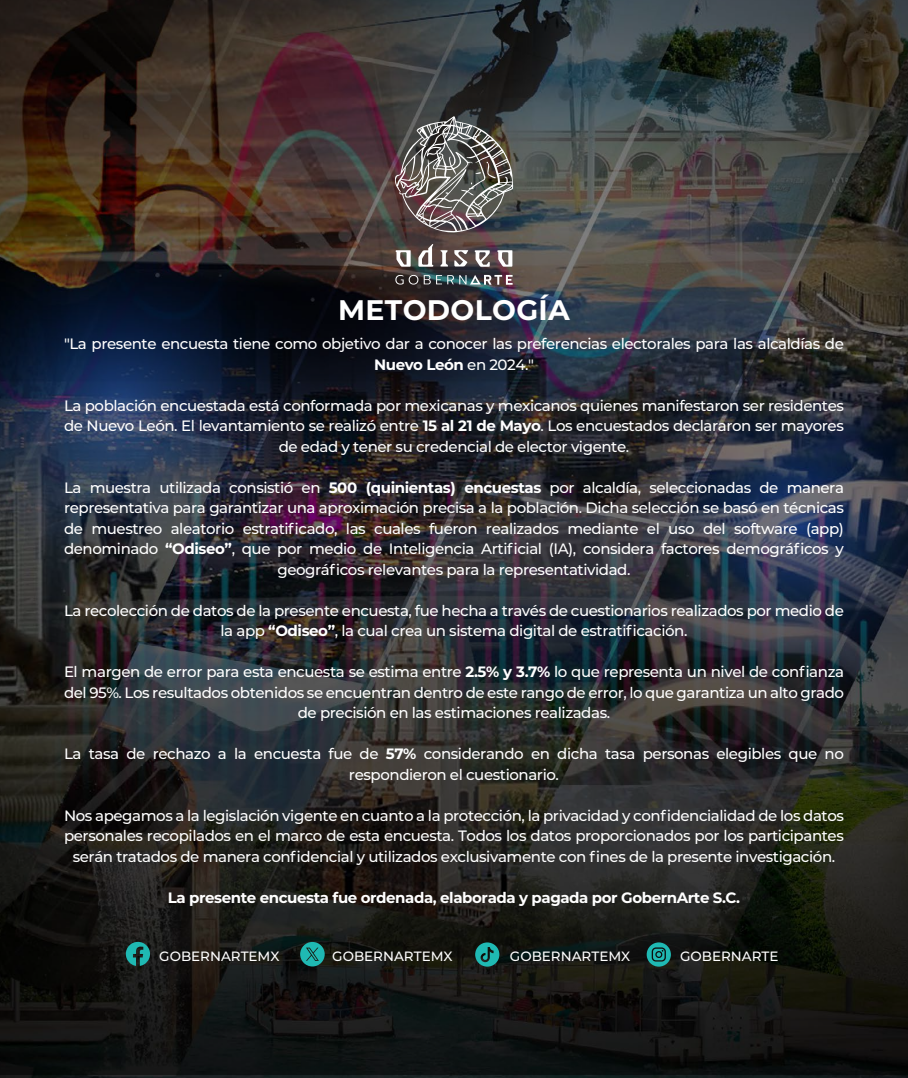
<style>
.page{position:relative;width:908px;height:1078px;background:#fff}
.page>*{position:absolute;margin:0;border:0;box-sizing:border-box;transform-origin:0 0}
.t1{font:700 28.2px "Montserrat";letter-spacing:.01em;color:#fff}
.t2{font:500 15px/20.4px "Montserrat";letter-spacing:-.03em;color:#fff;text-align:center}
.t3{font:700 15px "Montserrat";letter-spacing:-.03em;color:#fff}
.t4{font:500 13.4px "Montserrat";color:#fff}
.s1{font-weight:700}
</style>
<div class="page">
<img style="left:0;top:0;width:907px;height:1074px">
<svg style="left:300px;top:941px;width:24px;height:25px"></svg>
<svg style="left:475px;top:942px;width:24px;height:24px"></svg>
<svg style="left:646px;top:942px;width:24px;height:24px"></svg>
<svg style="left:126px;top:941px;width:24px;height:24px"></svg>
<svg style="left:395px;top:275px;width:35px;height:9px"></svg>
<svg style="left:436px;top:275px;width:76px;height:10px"></svg>
<svg style="left:395px;top:250px;width:15px;height:16px"></svg>
<svg style="left:497px;top:250px;width:15px;height:16px"></svg>
<svg style="left:418px;top:244px;width:15px;height:22px"></svg>
<svg style="left:440px;top:250px;width:7px;height:16px"></svg>
<svg style="left:454px;top:250px;width:14px;height:16px"></svg>
<svg style="left:474px;top:250px;width:15px;height:17px"></svg>
<img style="left:394px;top:116px;width:119px;height:118px">
<h1 class="t1" style="left:338px;top:289px;width:233px">METODOLOGÍA</h1>
<p class="t2" style="left:64px;top:333px;width:781px">"La presente encuesta tiene como objetivo dar a conocer las preferencias electorales para las alcaldías de<br><span class="s1">Nuevo León</span> en 2024."</p>
<p class="t2" style="left:64px;top:394px;width:781px">La población encuestada está conformada por mexicanas y mexicanos quienes manifestaron ser residentes de Nuevo León. El levantamiento se realizó entre <span class="s1">15 al 21 de Mayo</span>. Los encuestados declararon ser mayores de edad y tener su credencial de elector vigente.</p>
<p class="t2" style="left:64px;top:476px;width:781px">La muestra utilizada consistió en <span class="s1">500 (quinientas) encuestas</span> por alcaldía, seleccionadas de manera representativa para garantizar una aproximación precisa a la población. Dicha selección se basó en técnicas de muestreo aleatorio estratificado, las cuales fueron realizados mediante el uso del software (app) denominado <span class="s1">“Odiseo”</span>, que por medio de Inteligencia Artificial (IA), considera factores demográficos y geográficos relevantes para la representatividad.</p>
<p class="t2" style="left:64px;top:599px;width:781px">La recolección de datos de la presente encuesta, fue hecha a través de cuestionarios realizados por medio de la app <span class="s1">“Odiseo”</span>, la cual crea un sistema digital de estratificación.</p>
<p class="t2" style="left:64px;top:661px;width:781px">El margen de error para esta encuesta se estima entre <span class="s1">2.5% y 3.7%</span> lo que representa un nivel de confianza del 95%. Los resultados obtenidos se encuentran dentro de este rango de error, lo que garantiza un alto grado de precisión en las estimaciones realizadas.</p>
<p class="t2" style="left:64px;top:743px;width:781px">La tasa de rechazo a la encuesta fue de <span class="s1">57%</span> considerando en dicha tasa personas elegibles que no respondieron el cuestionario.</p>
<p class="t2" style="left:64px;top:804px;width:781px">Nos apegamos a la legislación vigente en cuanto a la protección, la privacidad y confidencialidad de los datos personales recopilados en el marco de esta encuesta. Todos los datos proporcionados por los participantes serán tratados de manera confidencial y utilizados exclusivamente con fines de la presente investigación.</p>
<p class="t3" style="left:168px;top:886px;width:573px">La presente encuesta fue ordenada, elaborada y pagada por GobernArte S.C.</p>
<p class="t4" style="left:159px;top:946px;width:122px">GOBERNARTEMX</p>
<p class="t4" style="left:332px;top:946px;width:122px">GOBERNARTEMX</p>
<p class="t4" style="left:509px;top:946px;width:122px">GOBERNARTEMX</p>
<p class="t4" style="left:679px;top:946px;width:100px">GOBERNARTE</p>
</div>
